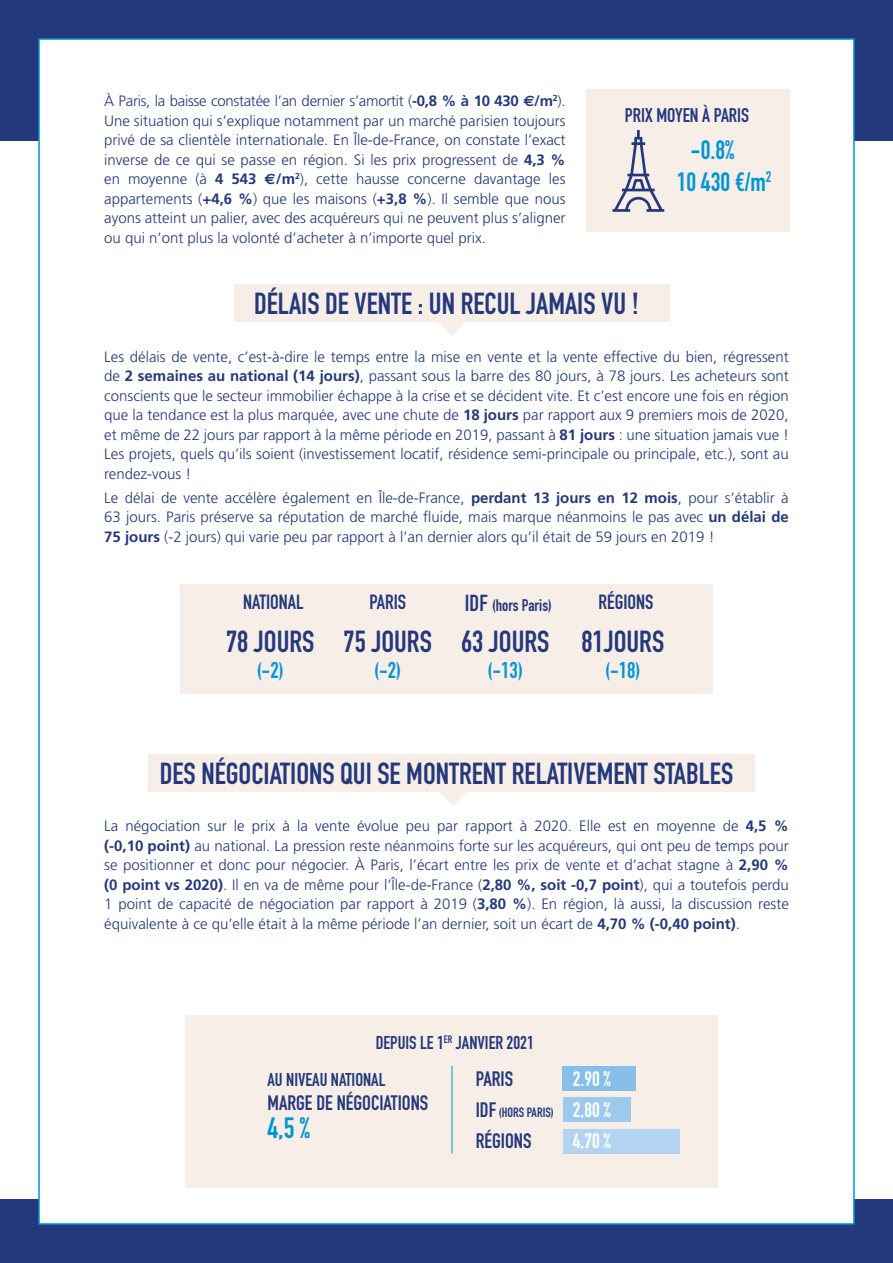
<style>
.page{position:relative;width:893px;height:1263px;background:#fff}
.page>*{position:absolute;margin:0;border:0;box-sizing:border-box;transform-origin:0 0}
.t1{font:700 30px "DIN Condensed";color:#24387c}
.t2{font:700 28.95px "DIN Condensed";color:#0096d7}
.t3{font:700 26.1px/32.4px "DIN Condensed";color:#0096d7}
.t4{font:700 22.5px "DIN Condensed";color:#0096d7}
.t5{font:700 20.55px "DIN Condensed";color:#24387c}
.t6{font:700 20.55px/31.5px "DIN Condensed";color:#fff;text-align:justify}
.t7{font:700 20.25px "DIN Condensed";color:#24387c}
.t8{font:700 19.5px "DIN Condensed";color:#24387c}
.t9{font:700 18.3px "DIN Condensed";color:#24387c}
.t10{font:700 16.65px "DIN Condensed";color:#24387c}
.t11{font:300 15px/19.5px "Frutiger";color:#24387c;text-align:justify}
.t12{font:700 13.35px "DIN Condensed";color:#24387c}
.s1{font-weight:700}
.s2{font-family:"Euro Sans";font-weight:700}
.s3{font-size:22.8px}
.s4{font-size:20.55px}
</style>
<div class="page">
<div style="left:0;top:0;width:893px;height:140px;background:#24387c"></div>
<div style="left:0;top:1200px;width:893px;height:63px;background:#24387c"></div>
<div style="left:38px;top:38px;width:817px;height:1187px;background:#fff;border:2px solid #0096d7"></div>
<div style="left:234px;top:284px;width:435px;height:38px;background:#f7eee8"></div>
<svg style="left:438px;top:322px;width:27px;height:14px"></svg>
<div style="left:180px;top:585px;width:533px;height:109px;background:#f7eee8"></div>
<div style="left:148px;top:754px;width:607px;height:38px;background:#f7eee8"></div>
<svg style="left:440px;top:792px;width:26px;height:13px"></svg>
<div style="left:185px;top:1015px;width:533px;height:172px;background:#f7eee8"></div>
<div style="left:563px;top:1066px;width:73px;height:25px;background:#86bfe9"></div>
<div style="left:563px;top:1097px;width:67px;height:25px;background:#9dc9ed"></div>
<div style="left:563px;top:1129px;width:116px;height:24px;background:#b3d4f1"></div>
<hr style="left:452px;top:1066px;width:1px;height:87px;background:#0096d7">
<div style="left:587px;top:89px;width:203px;height:142px;background:#f7eee8"></div>
<svg style="left:612px;top:130px;width:52px;height:82px"></svg>
<p class="t11" style="left:104px;top:91px;width:463px">À Paris, la baisse constatée l’an dernier s’amortit (<span class="s1">-0,8 % à 10 430</span> <span class="s2">€</span><span class="s1">/m</span><sup>2</sup>).<br>Une situation qui s’explique notamment par un marché parisien toujours privé de sa clientèle internationale. En Île-de-France, on constate l’exact inverse de ce qui se passe en région. Si les prix progressent de <span class="s1">4,3 % </span>en moyenne (à <span class="s1">4 543</span> <span class="s2">€</span><span class="s1">/m</span><sup>2</sup>), cette hausse concerne davantage les appartements (<span class="s1">+4,6 %</span>) que les maisons (<span class="s1">+3,8 %</span>). Il semble que nous ayons atteint un palier, avec des acquéreurs qui ne peuvent plus s’aligner ou qui n’ont plus la volonté d’acheter à n’importe quel prix.</p>
<h3 class="t8" style="left:625px;top:102px;width:126px">PRIX MOYEN À PARIS</h3>
<h3 class="t3" style="left:677px;top:133px;width:96px;text-indent:14px">-0.8%<br>10 430 €/m<sup>2</sup></h3>
<h1 class="t1" style="left:254px;top:284px;width:386px">DÉLAIS DE VENTE : UN RECUL JAMAIS VU !</h1>
<p class="t11" style="left:104px;top:347px;width:686px">Les délais de vente, c’est-à-dire le temps entre la mise en vente et la vente effective du bien, régressent de <span class="s1">2 semaines au national (14 jours)</span>, passant sous la barre des 80 jours, à 78 jours. Les acheteurs sont conscients que le secteur immobilier échappe à la crise et se décident vite. Et c’est encore une fois en région que la tendance est la plus marquée, avec une chute de <span class="s1">18 jours</span> par rapport aux 9 premiers mois de 2020, et même de 22 jours par rapport à la même période en 2019, passant à <span class="s1">81 jours</span> : une situation jamais vue !<br>Les projets, quels qu’ils soient (investissement locatif, résidence semi-principale ou principale, etc.), sont au rendez-vous !</p>
<p class="t11" style="left:104px;top:488px;width:686px">Le délai de vente accélère également en Île-de-France, <span class="s1">perdant 13 jours en 12 mois</span>, pour s’établir à 63 jours. Paris préserve sa réputation de marché fluide, mais marque néanmoins le pas avec <span class="s1">un délai de 75 jours</span> (-2 jours) qui varie peu par rapport à l’an dernier alors qu’il était de 59 jours en 2019 !</p>
<h3 class="t7" style="left:243px;top:588px;width:62px">NATIONAL</h3>
<h3 class="t7" style="left:369px;top:588px;width:38px">PARIS</h3>
<p class="t10" style="left:465px;top:593px;width:88px"><span class="s3">IDF</span> (hors Paris)</p>
<h1 class="t1" style="left:344px;top:621px;width:90px">75 JOURS</h1>
<h3 class="t4" style="left:374px;top:655px;width:29px">(-2)</h3>
<h1 class="t1" style="left:226px;top:621px;width:90px">78 JOURS</h1>
<h3 class="t4" style="left:257px;top:655px;width:29px">(-2)</h3>
<h1 class="t1" style="left:461px;top:621px;width:90px">63 JOURS</h1>
<h3 class="t4" style="left:487px;top:655px;width:37px">(-13)</h3>
<h3 class="t7" style="left:599px;top:588px;width:56px">RÉGIONS</h3>
<h1 class="t1" style="left:581px;top:621px;width:84px">81JOURS</h1>
<h3 class="t4" style="left:605px;top:655px;width:37px">(-18)</h3>
<h1 class="t1" style="left:160px;top:753px;width:575px">DES NÉGOCIATIONS QUI SE MONTRENT RELATIVEMENT STABLES</h1>
<p class="t11" style="left:104px;top:816px;width:686px">La négociation sur le prix à la vente évolue peu par rapport à 2020. Elle est en moyenne de <span class="s1">4,5 % (-0,10 point)</span> au national. La pression reste néanmoins forte sur les acquéreurs, qui ont peu de temps pour se positionner et donc pour négocier. À Paris, l’écart entre les prix de vente et d’achat stagne à <span class="s1">2,90 % (0 point vs 2020)</span>. Il en va de même pour l’Île-de-France (<span class="s1">2,80 %, soit -0,7 point</span>), qui a toutefois perdu 1 point de capacité de négociation par rapport à 2019 (<span class="s1">3,80 %</span>). En région, là aussi, la discussion reste équivalente à ce qu’elle était à la même période l’an dernier, soit un écart de <span class="s1">4,70 % (-0,40 point)</span>.</p>
<p class="t9" style="left:376px;top:1030px;width:160px">DEPUIS LE 1<sup>ER</sup> JANVIER 2021</p>
<p class="t9" style="left:268px;top:1067px;width:119px">AU NIVEAU NATIONAL</p>
<h3 class="t5" style="left:268px;top:1089px;width:162px">MARGE DE NÉGOCIATIONS</h3>
<h2 class="t2" style="left:268px;top:1108px;width:44px">4,5 %</h2>
<h3 class="t5" style="left:476px;top:1064px;width:39px">PARIS</h3>
<p class="t12" style="left:476px;top:1103px;width:80px"><span class="s4">IDF</span> (HORS PARIS)</p>
<h3 class="t5" style="left:476px;top:1127px;width:57px">RÉGIONS</h3>
<h3 class="t6" style="left:573px;top:1062px;width:39px">2.90 % 2,80 % 4,70 %</h3>
</div>
